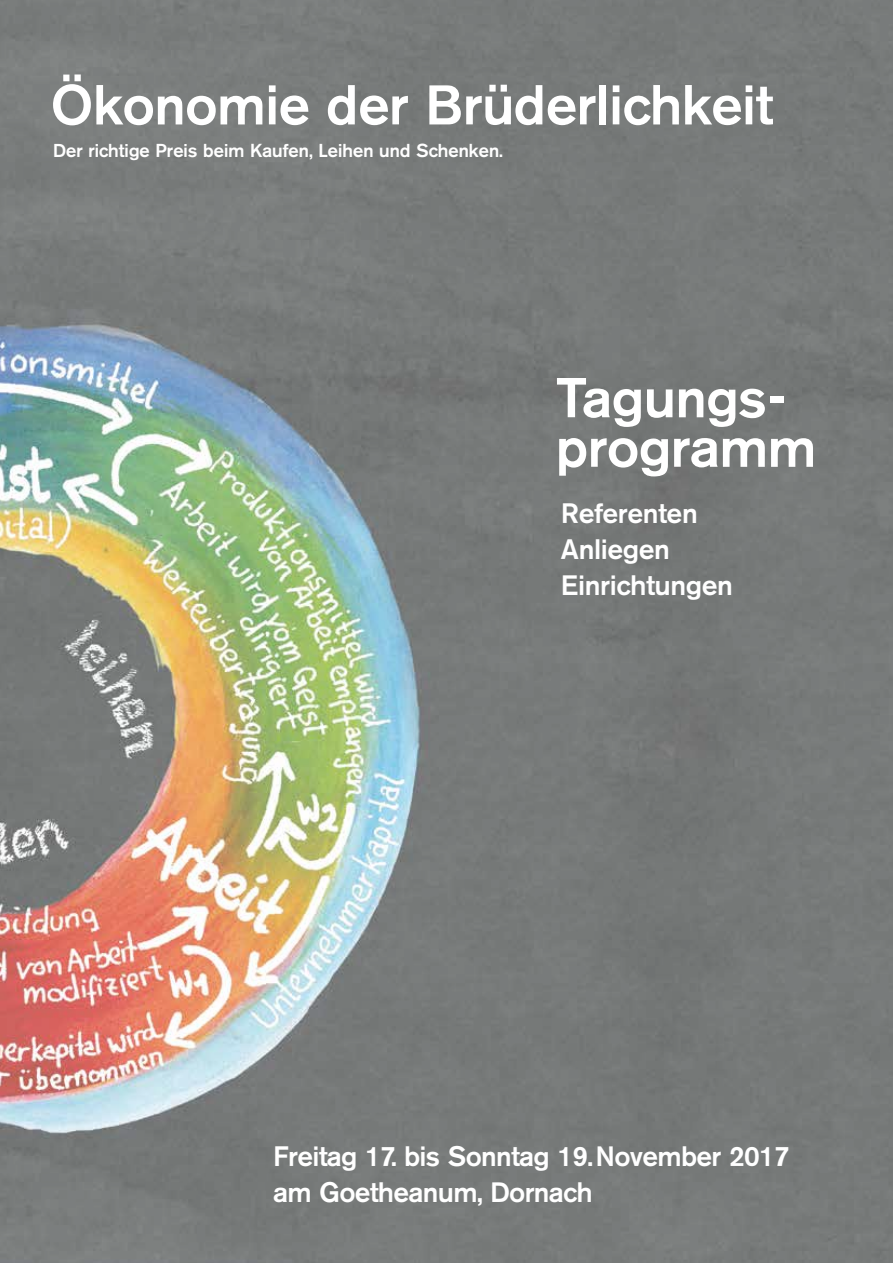
<style>
.page{position:relative;width:893px;height:1263px;background:#fff}
.page>*{position:absolute;margin:0;border:0;box-sizing:border-box;transform-origin:0 0}
.t1{font:500 54px/49.5px "AK11";color:#fff}
.t2{font:500 27px/36px "AK11";letter-spacing:-.01em;color:#fff}
.t3{font:500 18px "AK11";color:#fff}
</style>
<div class="page">
<img style="left:0;top:0;width:893px;height:1263px">
<h1 class="t1" style="left:51px;top:79px;width:723px">Ökonomie der Brüderlichkeit</h1>
<p class="t3" style="left:53px;top:140px;width:451px">Der richtige Preis beim Kaufen, Leihen und Schenken.</p>
<h1 class="t1" style="left:556px;top:372px;width:262px">Tagungs&shy;programm</h1>
<p class="t2" style="left:561px;top:494px;width:173px">Referenten<br>Anliegen<br>Einrichtungen</p>
<p class="t2" style="left:274px;top:1137px;width:517px">Freitag 17. bis Sonntag 19.November 2017 am Goetheanum, Dornach</p>
</div>
